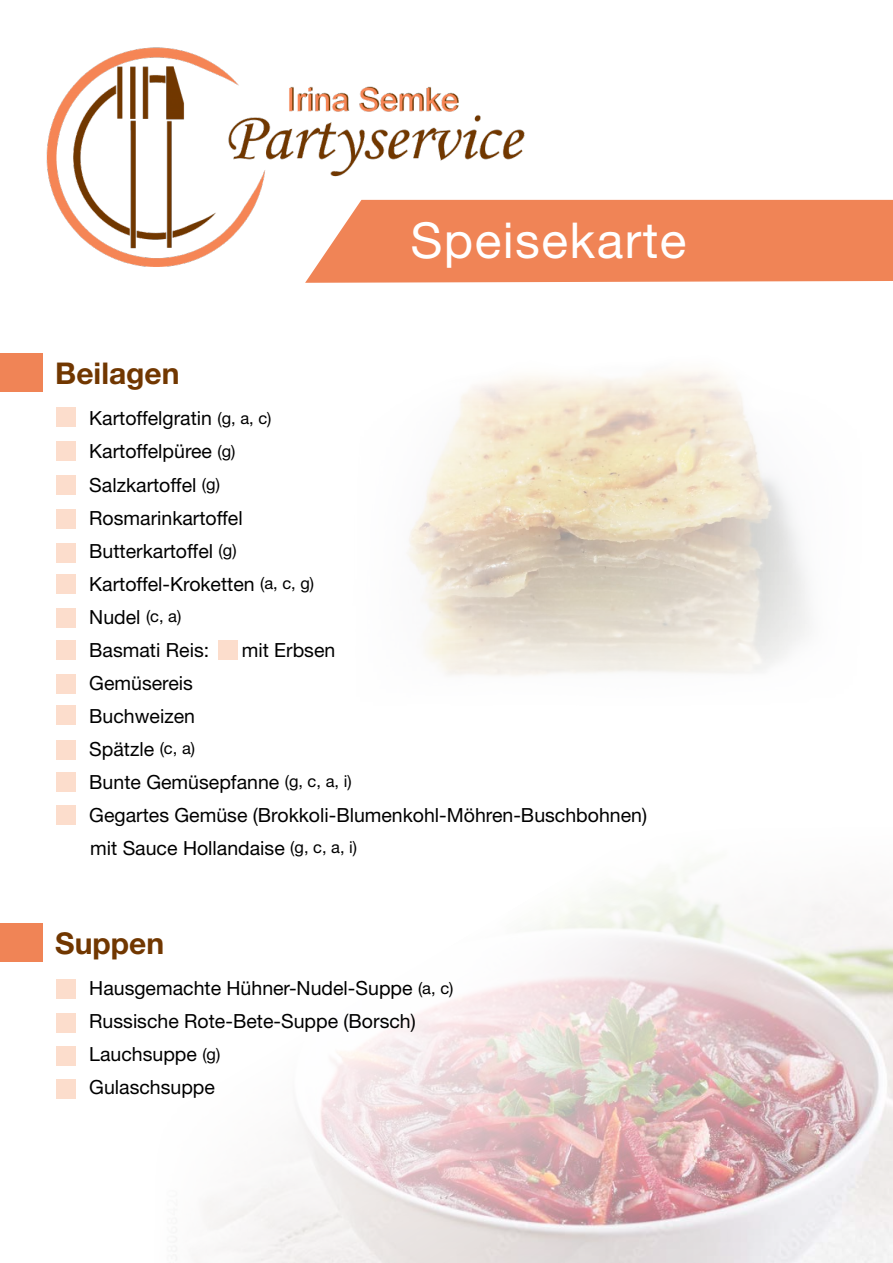
<style>
.page{position:relative;width:893px;height:1263px;background:#fff}
.page>*{position:absolute;margin:0;border:0;box-sizing:border-box;transform-origin:0 0}
.t1{font:49.5px "Helvetica Neue";letter-spacing:.03em;color:#fff}
.t2{font:700 30px "Helvetica Neue";color:#713700}
.t3{font:19.5px/33px "Helvetica Neue";color:#000}
.s1{font-size:16.5px}
</style>
<div class="page">
<img style="left:175px;top:861px;width:718px;height:402px">
<img style="left:407px;top:371px;width:403px;height:305px">
<div style="left:0;top:353px;width:43px;height:38px;background:#f08456"></div>
<div style="left:0;top:924px;width:43px;height:38px;background:#f08456"></div>
<img style="left:46px;top:47px;width:527px;height:220px">
<svg style="left:305px;top:200px;width:588px;height:83px;background:#f18c61"></svg>
<div style="left:56px;top:407px;width:19px;height:19px;background:#fcddcc"></div>
<div style="left:56px;top:441px;width:19px;height:19px;background:#fcddcc"></div>
<div style="left:56px;top:475px;width:19px;height:19px;background:#fcddcc"></div>
<div style="left:56px;top:509px;width:19px;height:19px;background:#fcddcc"></div>
<div style="left:56px;top:543px;width:19px;height:19px;background:#fcddcc"></div>
<div style="left:56px;top:574px;width:19px;height:19px;background:#fcddcc"></div>
<div style="left:56px;top:640px;width:19px;height:19px;background:#fcddcc"></div>
<div style="left:219px;top:640px;width:19px;height:19px;background:#fcddcc"></div>
<div style="left:56px;top:674px;width:19px;height:19px;background:#fcddcc"></div>
<div style="left:56px;top:706px;width:19px;height:19px;background:#fcddcc"></div>
<div style="left:56px;top:740px;width:19px;height:19px;background:#fcddcc"></div>
<div style="left:56px;top:773px;width:19px;height:19px;background:#fcddcc"></div>
<div style="left:56px;top:806px;width:19px;height:19px;background:#fcddcc"></div>
<div style="left:56px;top:979px;width:19px;height:19px;background:#fcddcc"></div>
<div style="left:56px;top:1013px;width:19px;height:19px;background:#fcddcc"></div>
<div style="left:56px;top:1046px;width:19px;height:19px;background:#fcddcc"></div>
<div style="left:56px;top:1079px;width:19px;height:19px;background:#fcddcc"></div>
<div style="left:56px;top:608px;width:19px;height:19px;background:#fcddcc"></div>
<h1 class="t1" style="left:410px;top:211px;width:278px">Speisekarte</h1>
<h2 class="t2" style="left:55px;top:355px;width:126px">Beilagen</h2>
<p class="t3" style="left:89px;top:402px;width:226px">Kartoffelgratin <span class="s1">(g, a, c)<br></span>Kartoffelpüree <span class="s1">(g)<br></span>Salzkartoffel <span class="s1">(g)<br></span>Rosmarinkartoffel<br>Butterkartoffel <span class="s1">(g)<br></span>Kartoffel-Kroketten <span class="s1">(a, c, g)<br></span>Nudel <span class="s1">(c, a)<br></span>Basmati Reis:</p>
<p class="t3" style="left:242px;top:633px;width:95px">mit Erbsen</p>
<p class="t3" style="left:89px;top:666px;width:559px">Gemüsereis<br>Buchweizen<br>Spätzle <span class="s1">(c, a)<br></span>Bunte Gemüsepfanne <span class="s1">(g, c, a, i)<br></span>Gegartes Gemüse (Brokkoli-Blumenkohl-Möhren-Buschbohnen) mit Sauce Hollandaise <span class="s1">(g, c, a, i)</span></p>
<h2 class="t2" style="left:55px;top:924px;width:110px">Suppen</h2>
<p class="t3" style="left:89px;top:971px;width:366px">Hausgemachte Hühner-Nudel-Suppe <span class="s1">(a, c)<br></span>Russische Rote-Bete-Suppe (Borsch)<br>Lauchsuppe <span class="s1">(g)<br></span>Gulaschsuppe</p>
</div>
